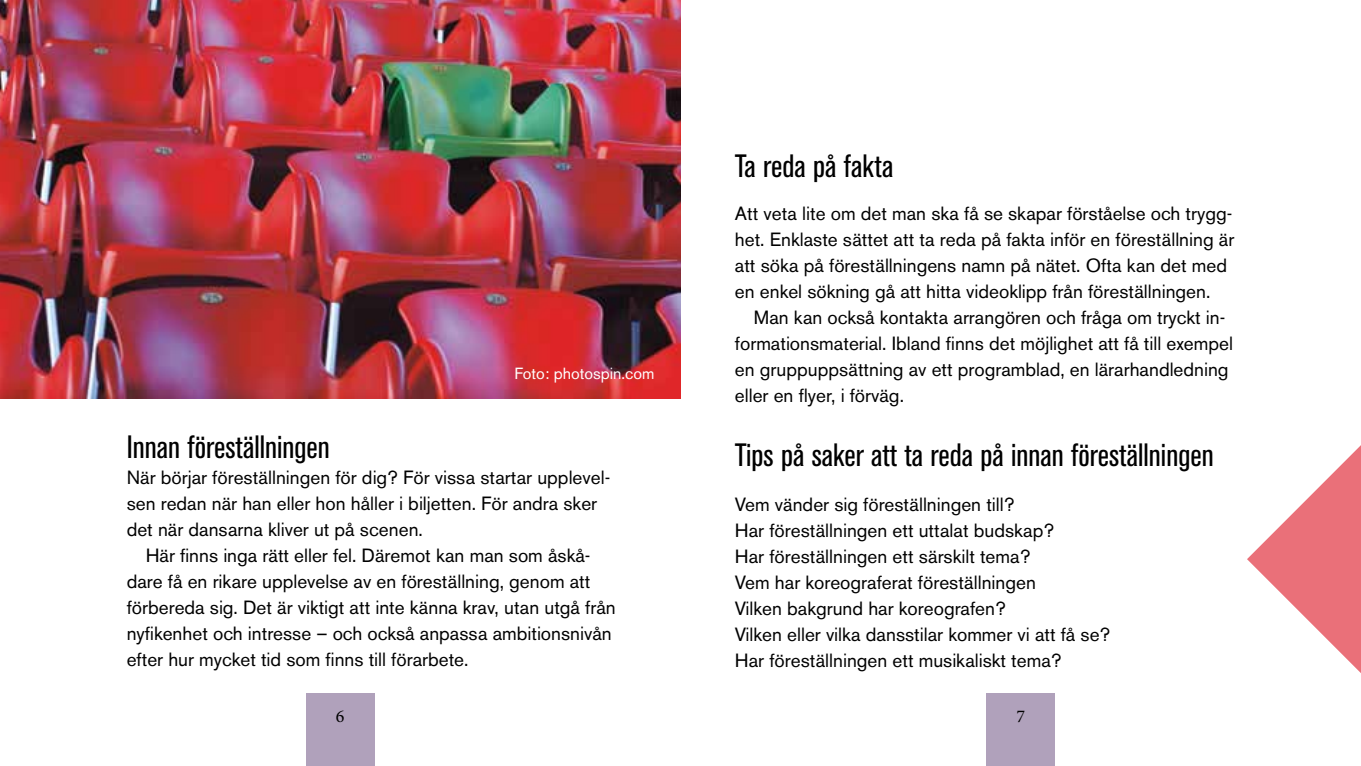
<style>
.page{position:relative;width:1361px;height:766px;background:#fff}
.page>*{position:absolute;margin:0;border:0;box-sizing:border-box;transform-origin:0 0}
.t1{font:condensed 32px "Akzidenz Grotesk BE";color:#000}
.t2{font:19px/26px "Akzidenz Grotesk BE";color:#000}
.t3{font:18px "Minion Pro";color:#000}
.t4{font:16px "Akzidenz Grotesk BE";color:#fff}
</style>
<div class="page">
<div style="left:986px;top:693px;width:69px;height:72px;background:#b0a1bb"></div>
<div style="left:306px;top:693px;width:68px;height:72px;background:#b0a1bb"></div>
<svg style="left:1247px;top:445px;width:114px;height:228px"></svg>
<img style="left:0;top:0;width:680px;height:398px">
<p class="t4" style="left:514px;top:364px;width:141px">Foto: photospin.com</p>
<h1 class="t1" style="left:127px;top:429px;width:204px">Innan föreställningen</h1>
<p class="t2" style="left:127px;top:464px;width:485px">När börjar föreställningen för dig? För vissa startar upplevel&shy;sen redan när han eller hon håller i biljetten. För andra sker det när dansarna kliver ut på scenen.</p>
<p class="t2" style="left:127px;top:542px;width:490px;text-indent:19px">Här finns inga rätt eller fel. Däremot kan man som åskå&shy;dare få en rikare upplevelse av en föreställning, genom att förbereda sig. Det är viktigt att inte känna krav, utan utgå från nyfikenhet och intresse – och också anpassa ambitionsnivån efter hur mycket tid som finns till förarbete.</p>
<h1 class="t1" style="left:735px;top:148px;width:160px">Ta reda på fakta</h1>
<p class="t2" style="left:735px;top:200px;width:501px">Att veta lite om det man ska få se skapar förståelse och trygg&shy;het. Enklaste sättet att ta reda på fakta inför en föreställning är att söka på föreställningens namn på nätet. Ofta kan det med en enkel sökning gå att hitta videoklipp från föreställningen.</p>
<p class="t2" style="left:735px;top:304px;width:499px;text-indent:19px">Man kan också kontakta arrangören och fråga om tryckt in&shy;formationsmaterial. Ibland finns det möjlighet att få till exempel en gruppuppsättning av ett programblad, en lärarhandledning eller en flyer, i förväg.</p>
<h1 class="t1" style="left:735px;top:437px;width:480px">Tips på saker att ta reda på innan föreställningen</h1>
<p class="t2" style="left:735px;top:490px;width:377px">Vem vänder sig föreställningen till?<br>Har föreställningen ett uttalat budskap?<br>Har föreställningen ett särskilt tema?<br>Vem har koreograferat föreställningen<br>Vilken bakgrund har koreografen?<br>Vilken eller vilka dansstilar kommer vi att få se?<br>Har föreställningen ett musikaliskt tema?</p>
<p class="t3" style="left:336px;top:704px;width:10px">6</p>
<p class="t3" style="left:1016px;top:704px;width:10px">7</p>
</div>
